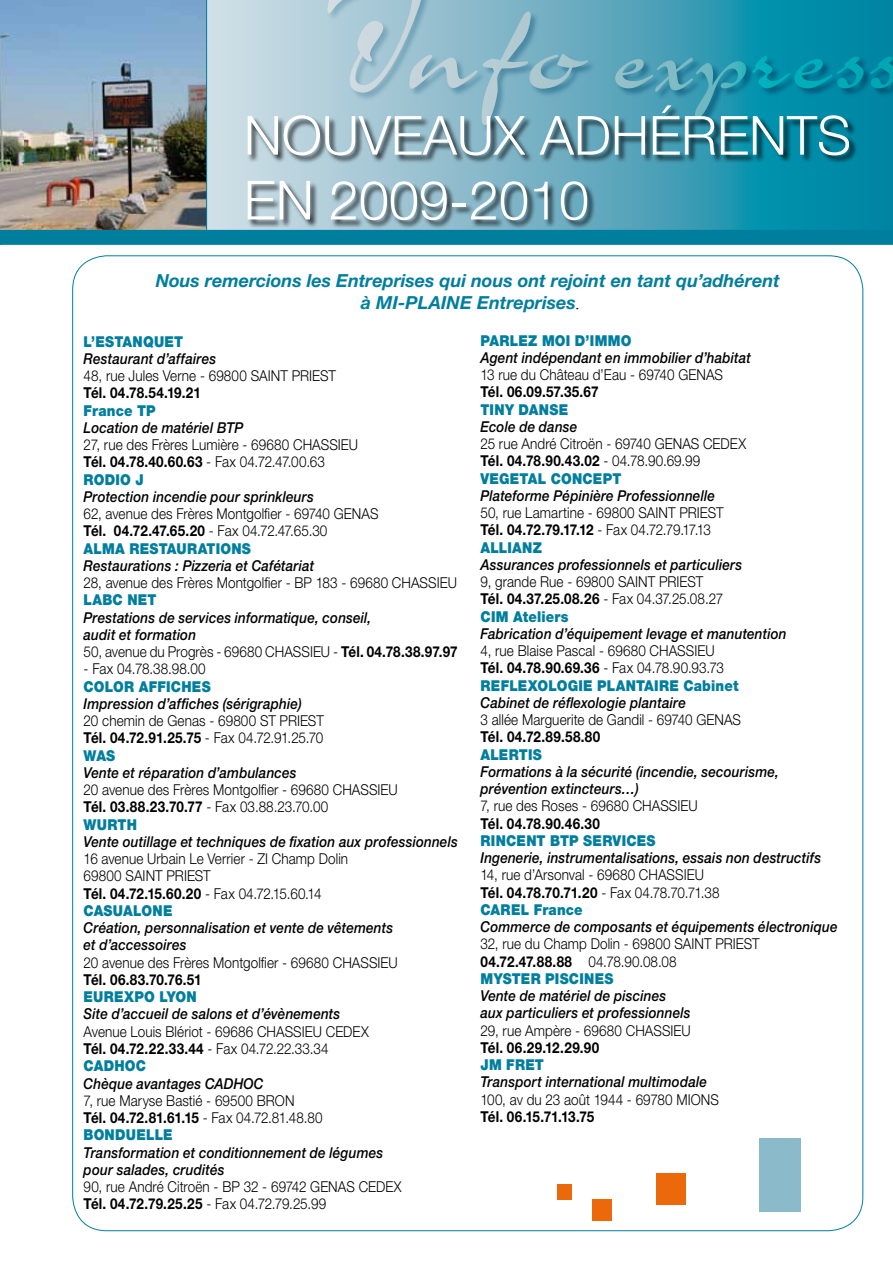
<style>
.page{position:relative;width:893px;height:1263px;background:#fff}
.page>*{position:absolute;margin:0;border:0;box-sizing:border-box;transform-origin:0 0}
.t1{font:300 54px/64.8px "Helvetica Neue LT Std";color:#fff}
.t2{font:italic 700 18px/21.6px "Helvetica Neue LT Std";color:#007e9e;text-align:center}
.t3{font:300 15px/17.2px "Helvetica Neue LT Std";letter-spacing:.005em;color:#000;scale:.9 1}
.t4{font:italic 500 15px/17.2px "Helvetica Neue LT Std";letter-spacing:.01em;color:#000;scale:.9 1}
.t5{font:900 15px "Helvetica Neue LT Std";letter-spacing:.015em;color:#007e9e;scale:.9 1}
.t6{font:700 15px "Helvetica Neue LT Std";letter-spacing:.01em;color:#000;scale:.9 1}
.t7{font:700 15px "Helvetica Neue LT Std";letter-spacing:.03em;color:#000;scale:.9 1}
.t8{font:700 15px "Helvetica Neue LT Std";letter-spacing:-.015em;color:#000;scale:.9 1}
.s1{font-family:"Times New Roman";font-weight:400;font-style:normal;color:#000}
.s2{font-weight:700}
.s3{font-weight:900;color:#007e9e}
.s4{font-weight:300;font-style:normal}
.s5{font-weight:700;font-style:normal}
</style>
<div class="page">
<svg style="left:207px;top:0;width:686px;height:230px"></svg>
<div style="left:247px;top:105px;width:611px;height:123px;background:#000;opacity:.75"></div>
<img style="left:0;top:0;width:206px;height:230px">
<div style="left:0;top:230px;width:893px;height:15px;background:#007e9e"></div>
<div style="left:327px;top:0;width:566px;height:134px;background:#000;opacity:.75"></div>
<svg style="left:327px;top:0;width:566px;height:125px"></svg>
<div style="left:759px;top:1138px;width:41px;height:74px;background:#8bbacb"></div>
<div style="left:656px;top:1174px;width:30px;height:31px;background:#eb690b"></div>
<div style="left:592px;top:1199px;width:20px;height:21px;background:#eb690b"></div>
<div style="left:557px;top:1184px;width:15px;height:15px;background:#eb690b"></div>
<hr style="left:206px;top:0;width:1px;height:237px;background:#007e9e">
<h1 class="t1" style="left:244px;top:102px;width:609px">NOUVEAUX ADHÉRENTS<br>EN 2009-2010</h1>
<p class="t2" style="left:156px;top:269px;width:626px">Nous remercions les Entreprises qui nous ont rejoint en tant qu’adhérent à MI-PLAINE Entreprises<span class="s1">.</span></p>
<p class="t5" style="left:84px;top:332px;width:112px">L’ESTANQUET</p>
<p class="t4" style="left:84px;top:350px;width:149px">Restaurant d’affaires</p>
<p class="t3" style="left:84px;top:367px;width:282px">48, rue Jules Verne - 69800 SAINT PRIEST</p>
<p class="t6" style="left:84px;top:384px;width:132px">Tél. 04.78.54.19.21</p>
<p class="t5" style="left:84px;top:401px;width:81px">France TP</p>
<p class="t4" style="left:84px;top:419px;width:179px">Location de matériel BTP</p>
<p class="t3" style="left:84px;top:436px;width:306px">27, rue des Frères Lumière - 69680 CHASSIEU<br><span class="s2">Tél. 04.78.40.60.63</span> - Fax 04.72.47.00.63<br><span class="s3">RODIO J</span></p>
<p class="t4" style="left:84px;top:488px;width:257px">Protection incendie pour sprinkleurs</p>
<p class="t3" style="left:84px;top:505px;width:329px">62, avenue des Frères Montgolfier - 69740 GENAS<br><span class="s2">Tél. 04.72.47.65.20</span> - Fax 04.72.47.65.30<br><span class="s3">ALMA RESTAURATIONS</span></p>
<p class="t4" style="left:84px;top:557px;width:258px">Restaurations : Pizzeria et Cafétariat</p>
<p class="t3" style="left:84px;top:574px;width:416px">28, avenue des Frères Montgolfier - BP 183 - 69680 CHASSIEU</p>
<p class="t5" style="left:84px;top:591px;width:82px">LABC NET</p>
<p class="t4" style="left:84px;top:609px;width:417px">Prestations de services informatique, conseil,<br>audit et formation<br><span class="s4">50, avenue du Progrès - 69680 CHASSIEU -</span> <span class="s5">Tél. 04.78.38.97.97</span></p>
<p class="t3" style="left:84px;top:660px;width:137px">- Fax 04.78.38.98.00</p>
<p class="t5" style="left:84px;top:677px;width:143px">COLOR AFFICHES</p>
<p class="t4" style="left:84px;top:695px;width:244px">Impression d’affiches (sérigraphie)</p>
<p class="t3" style="left:84px;top:712px;width:268px;text-align:justify">20 chemin de Genas - 69800 ST PRIEST <span class="s2">Tél. 04.72.91.25.75</span> - Fax 04.72.91.25.70<br><span class="s3">WAS</span></p>
<p class="t4" style="left:84px;top:764px;width:238px">Vente et réparation d’ambulances</p>
<p class="t3" style="left:84px;top:781px;width:351px">20 avenue des Frères Montgolfier - 69680 CHASSIEU<br><span class="s2">Tél. 03.88.23.70.77</span> - Fax 03.88.23.70.00<br><span class="s3">WURTH</span></p>
<p class="t4" style="left:84px;top:833px;width:417px">Vente outillage et techniques de fixation aux professionnels</p>
<p class="t3" style="left:84px;top:850px;width:295px">16 avenue Urbain Le Verrier - ZI Champ Dolin<br>69800 SAINT PRIEST<br><span class="s2">Tél. 04.72.15.60.20</span> - Fax 04.72.15.60.14<br><span class="s3">CASUALONE</span></p>
<p class="t4" style="left:84px;top:919px;width:345px">Création, personnalisation et vente de vêtements et d’accessoires</p>
<p class="t3" style="left:84px;top:953px;width:351px">20 avenue des Frères Montgolfier - 69680 CHASSIEU</p>
<p class="t6" style="left:84px;top:970px;width:133px">Tél. 06.83.70.76.51</p>
<p class="t5" style="left:84px;top:988px;width:127px">EUREXPO LYON</p>
<p class="t4" style="left:84px;top:1005px;width:287px">Site d’accueil de salons et d’évènements</p>
<p class="t3" style="left:84px;top:1022px;width:318px">Avenue Louis Blériot - 69686 CHASSIEU CEDEX<br><span class="s2">Tél. 04.72.22.33.44</span> - Fax 04.72.22.33.34<br><span class="s3">CADHOC</span></p>
<p class="t4" style="left:84px;top:1074px;width:202px">Chèque avantages CADHOC</p>
<p class="t3" style="left:84px;top:1091px;width:267px">7, rue Maryse Bastié - 69500 BRON<br><span class="s2">Tél. 04.72.81.61.15</span> - Fax 04.72.81.48.80<br><span class="s3">BONDUELLE</span></p>
<p class="t4" style="left:84px;top:1143px;width:334px">Transformation et conditionnement de légumes pour salades, crudités</p>
<p class="t3" style="left:84px;top:1178px;width:355px">90, rue André Citroën - BP 32 - 69742 GENAS CEDEX<br><span class="s2">Tél. 04.72.79.25.25</span> - Fax 04.72.79.25.99</p>
<p class="t5" style="left:480px;top:331px;width:169px">PARLEZ MOI D’IMMO</p>
<p class="t4" style="left:480px;top:349px;width:302px">Agent indépendant en immobilier d’habitat</p>
<p class="t3" style="left:480px;top:366px;width:271px">13 rue du Château d’Eau - 69740 GENAS</p>
<p class="t6" style="left:480px;top:383px;width:133px">Tél. 06.09.57.35.67</p>
<p class="t5" style="left:480px;top:400px;width:99px">TINY DANSE</p>
<p class="t4" style="left:480px;top:418px;width:109px">Ecole de danse</p>
<p class="t3" style="left:480px;top:435px;width:297px">25 rue André Citroën - 69740 GENAS CEDEX<br><span class="s2">Tél. 04.78.90.43.02</span> - 04.78.90.69.99<br><span class="s3">VEGETAL CONCEPT</span></p>
<p class="t4" style="left:480px;top:487px;width:262px">Plateforme Pépinière Professionnelle</p>
<p class="t3" style="left:480px;top:504px;width:272px">50, rue Lamartine - 69800 SAINT PRIEST<br><span class="s2">Tél. 04.72.79.17.12</span> - Fax 04.72.79.17.13<br><span class="s3">ALLIANZ</span></p>
<p class="t4" style="left:480px;top:556px;width:292px">Assurances professionnels et particuliers</p>
<p class="t3" style="left:480px;top:573px;width:271px">9, grande Rue - 69800 SAINT PRIEST<br><span class="s2">Tél. 04.37.25.08.26</span> - Fax 04.37.25.08.27<br><span class="s3">CIM Ateliers</span></p>
<p class="t4" style="left:480px;top:625px;width:341px">Fabrication d’équipement levage et manutention</p>
<p class="t3" style="left:480px;top:642px;width:288px">4, rue Blaise Pascal - 69680 CHASSIEU<br><span class="s2">Tél. 04.78.90.69.36</span> - Fax 04.78.90.93.73<br><span class="s3">REFLEXOLOGIE PLANTAIRE Cabinet</span></p>
<p class="t4" style="left:480px;top:694px;width:230px">Cabinet de réflexologie plantaire</p>
<p class="t3" style="left:480px;top:711px;width:291px">3 allée Marguerite de Gandil - 69740 GENAS</p>
<p class="t6" style="left:480px;top:728px;width:135px">Tél. 04.72.89.58.80</p>
<p class="t5" style="left:480px;top:745px;width:70px">ALERTIS</p>
<p class="t4" style="left:480px;top:763px;width:333px">Formations à la sécurité (incendie, secourisme, prévention extincteurs…)</p>
<p class="t3" style="left:480px;top:797px;width:243px">7, rue des Roses - 69680 CHASSIEU</p>
<p class="t6" style="left:480px;top:814px;width:134px">Tél. 04.78.90.46.30</p>
<p class="t5" style="left:480px;top:832px;width:196px">RINCENT BTP SERVICES</p>
<p class="t4" style="left:480px;top:849px;width:380px">Ingenerie, instrumentalisations, essais non destructifs</p>
<p class="t3" style="left:480px;top:866px;width:267px">14, rue d’Arsonval - 69680 CHASSIEU<br><span class="s2">Tél. 04.78.70.71.20</span> - Fax 04.78.70.71.38<br><span class="s3">CAREL France</span></p>
<p class="t4" style="left:480px;top:918px;width:398px">Commerce de composants et équipements électronique</p>
<p class="t3" style="left:480px;top:935px;width:312px">32, rue du Champ Dolin - 69800 SAINT PRIEST<br><span class="s2">04.72.47.88.88</span> 04.78.90.08.08<br><span class="s3">MYSTER PISCINES</span></p>
<p class="t4" style="left:480px;top:987px;width:235px">Vente de matériel de piscines aux particuliers et professionnels</p>
<p class="t3" style="left:480px;top:1021px;width:235px">29, rue Ampère - 69680 CHASSIEU</p>
<p class="t7" style="left:480px;top:1038px;width:134px">Tél. 06.29.12.29.90</p>
<p class="t5" style="left:480px;top:1056px;width:72px">JM FRET</p>
<p class="t4" style="left:480px;top:1073px;width:253px">Transport international multimodale</p>
<p class="t3" style="left:480px;top:1090px;width:266px">100, av du 23 août 1944 - 69780 MIONS</p>
<p class="t8" style="left:480px;top:1107px;width:128px">Tél. 06.15.71.13.75</p>
</div>
